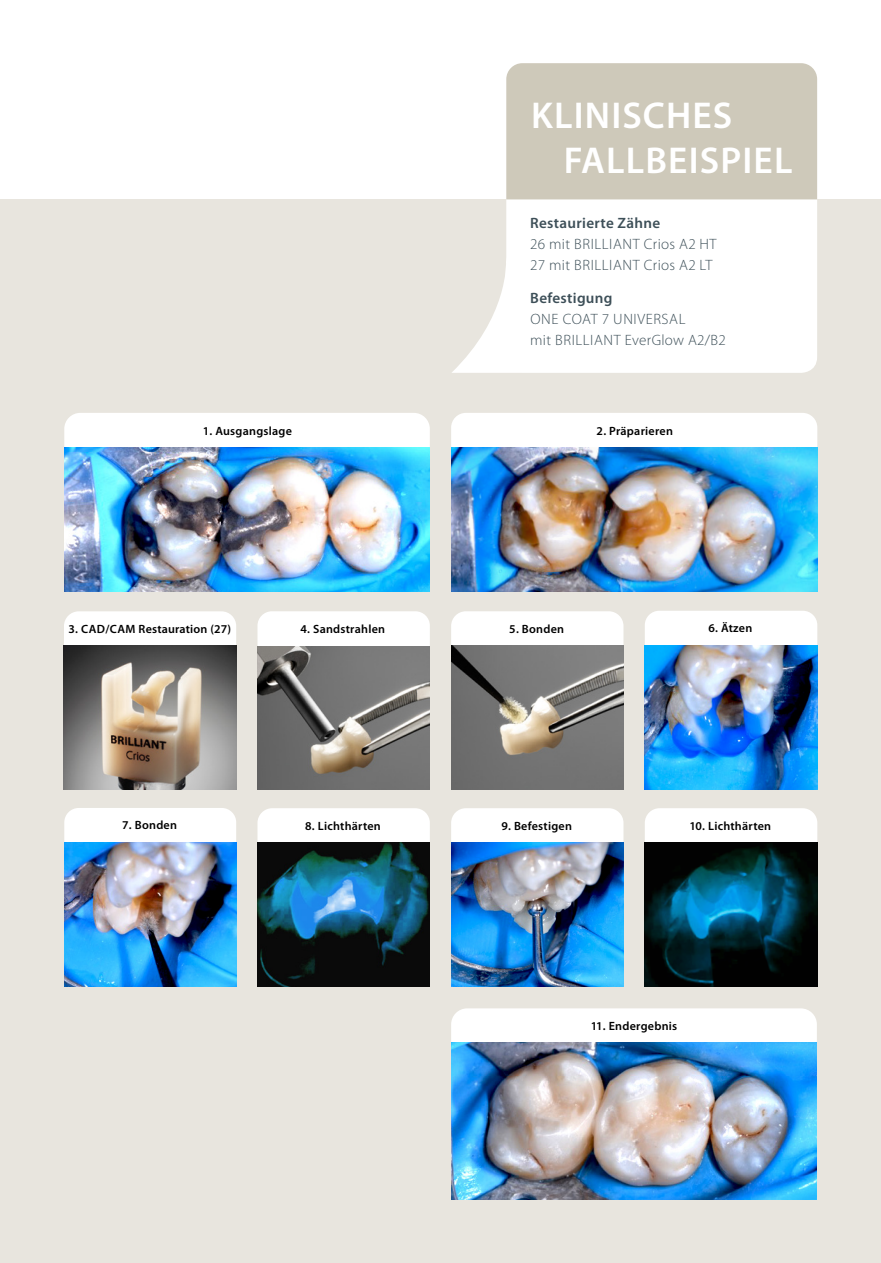
<style>
.page{position:relative;width:881px;height:1263px;background:#fff}
.page>*{position:absolute;margin:0;border:0;box-sizing:border-box;transform-origin:0 0}
.t1{font:600 37.5px/45px "Myriad Pro";letter-spacing:.03em;color:#fff}
.t2{font:300 15px/21px "Myriad Pro";letter-spacing:.04em;color:#3d4f58}
.t3{font:600 15px "Myriad Pro";letter-spacing:.02em;color:#3d4f58}
.t4{font:600 12px "Myriad Pro";letter-spacing:.02em;color:#000}
</style>
<div class="page">
<div style="left:0;top:199px;width:880px;height:1064px;background:#e8e5de"></div>
<div style="left:64px;top:413px;width:365px;height:34px;background:#fff"></div>
<div style="left:451px;top:1008px;width:365px;height:35px;background:#fff"></div>
<div style="left:451px;top:413px;width:366px;height:123px;background:#fff;border-radius:15px"></div>
<div style="left:257px;top:611px;width:172px;height:121px;background:#fff;border-radius:14px"></div>
<div style="left:64px;top:808px;width:172px;height:121px;background:#fff;border-radius:14px"></div>
<div style="left:451px;top:611px;width:172px;height:124px;background:#fff;border-radius:15px"></div>
<div style="left:257px;top:808px;width:172px;height:124px;background:#fff;border-radius:15px"></div>
<div style="left:644px;top:808px;width:173px;height:124px;background:#fff;border-radius:15px"></div>
<div style="left:451px;top:808px;width:172px;height:124px;background:#fff;border-radius:15px"></div>
<div style="left:644px;top:611px;width:173px;height:121px;background:#fff;border-radius:14px"></div>
<div style="left:64px;top:611px;width:172px;height:124px;background:#fff;border-radius:15px"></div>
<img style="left:64px;top:447px;width:365px;height:144px">
<img style="left:451px;top:1043px;width:365px;height:156px">
<img style="left:451px;top:447px;width:366px;height:144px">
<img style="left:257px;top:646px;width:172px;height:144px">
<img style="left:64px;top:842px;width:172px;height:144px">
<img style="left:451px;top:646px;width:172px;height:143px">
<img style="left:257px;top:843px;width:172px;height:143px">
<img style="left:644px;top:843px;width:173px;height:143px">
<img style="left:451px;top:843px;width:172px;height:143px">
<img style="left:644px;top:645px;width:173px;height:145px">
<img style="left:64px;top:646px;width:172px;height:144px">
<svg style="left:452px;top:200px;width:364px;height:173px;background:#fcfbfb"></svg>
<div style="left:506px;top:63px;width:310px;height:136px;background:#cec9ba"></div>
<h1 class="t1" style="left:563px;top:94px;width:230px;text-indent:-33px">KLINISCHES<br>FALLBEISPIEL</h1>
<p class="t3" style="left:530px;top:215px;width:131px">Restaurierte Zähne</p>
<p class="t2" style="left:530px;top:234px;width:188px">26 mit BRILLIANT Crios A2 HT<br>27 mit BRILLIANT Crios A2 LT</p>
<p class="t3" style="left:530px;top:290px;width:84px">Befestigung</p>
<p class="t2" style="left:530px;top:309px;width:197px">ONE COAT 7 UNIVERSAL<br>mit BRILLIANT EverGlow A2/B2</p>
<p class="t4" style="left:203px;top:424px;width:91px">1. Ausgangslage</p>
<p class="t4" style="left:596px;top:424px;width:78px">2. Präparieren</p>
<p class="t4" style="left:69px;top:622px;width:164px">3. CAD/CAM Restauration (27)</p>
<p class="t4" style="left:708px;top:621px;width:45px">6. Ätzen</p>
<p class="t4" style="left:300px;top:622px;width:86px">4. Sandstrahlen</p>
<p class="t4" style="left:509px;top:622px;width:56px">5. Bonden</p>
<p class="t4" style="left:122px;top:819px;width:56px">7. Bonden</p>
<p class="t4" style="left:501px;top:819px;width:72px">9. Befestigen</p>
<p class="t4" style="left:305px;top:819px;width:77px">8. Lichthärten</p>
<p class="t4" style="left:689px;top:819px;width:83px">10. Lichthärten</p>
<p class="t4" style="left:590px;top:1019px;width:88px">11. Endergebnis</p>
</div>
